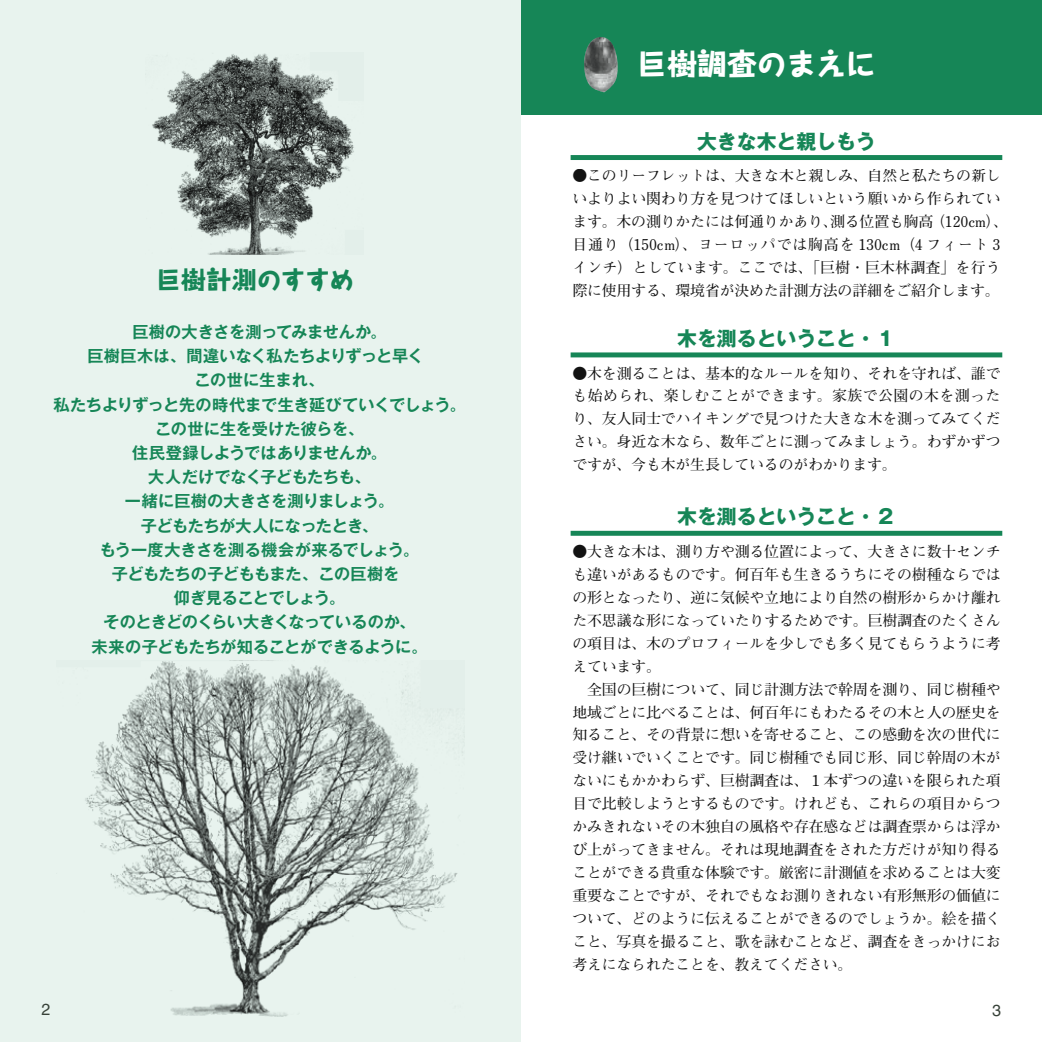
<style>
.page{position:relative;width:1042px;height:1042px;background:#fff}
.page>*{position:absolute;margin:0;border:0;box-sizing:border-box;transform-origin:0 0}
.t1{font:800 29.75px "Taka Hand Std";color:#fff}
.t2{font:800 24.85px "Taka Hand Std";letter-spacing:-.01em;color:#168657}
.t3{font:700 19.78px "Gothic MB101 Pro";color:#168657}
.t4{font:700 16.1px/24.2px "Gothic MB101 Pro De";letter-spacing:-.015em;color:#168657;text-align:center}
.t5{font:16.1px "Helvetica LT Std";color:#374138}
.t6{font:700 14.88px/22.9px "Futo Min A101 Pro";letter-spacing:-.01em;color:#121212}
</style>
<div class="page">
<div style="left:0;top:0;width:521px;height:1042px;background:#e8f3ee"></div>
<img style="left:85px;top:660px;width:379px;height:357px">
<div style="left:521px;top:0;width:521px;height:115px;background:#168657"></div>
<div style="left:570px;top:155px;width:432px;height:5px;background:#168657"></div>
<div style="left:570px;top:352px;width:432px;height:5px;background:#168657"></div>
<div style="left:570px;top:531px;width:432px;height:5px;background:#168657"></div>
<img style="left:584px;top:37px;width:34px;height:55px">
<img style="left:152px;top:53px;width:202px;height:201px">
<h2 class="t2" style="left:157px;top:263px;width:199px">巨樹計測のすすめ</h2>
<p class="t4" style="left:53px;top:318px;width:414px">巨樹の大きさを測ってみませんか。<br>巨樹巨木は、間違いなく私たちよりずっと早く<br>この世に生まれ、<br>私たちよりずっと先の時代まで生き延びていくでしょう。この世に生を受けた彼らを、<br>住民登録しようではありませんか。<br>大人だけでなく子どもたちも、<br>一緒に巨樹の大きさを測りましょう。<br>子どもたちが大人になったとき、<br>もう一度大きさを測る機会が来るでしょう。<br>子どもたちの子どももまた、この巨樹を<br>仰ぎ見ることでしょう。<br>そのときどのくらい大きくなっているのか、<br>未来の子どもたちが知ることができるように。</p>
<p class="t5" style="left:41px;top:999px;width:10px">2</p>
<h1 class="t1" style="left:638px;top:43px;width:240px">巨樹調査のまえに</h1>
<h3 class="t3" style="left:697px;top:125px;width:180px">大きな木と親しもう</h3>
<p class="t6" style="left:572px;top:162px;width:437px">●このリーフレットは、大きな木と親しみ、自然と私たちの新しいよりよい関わり方を見つけてほしいという願いから作られています。木の測りかたには何通りかあり、測る位置も胸高（120cm）、目通り（150cm）、ヨーロッパでは胸高を 130cm（4 フィート 3インチ）としています。ここでは、「巨樹・巨木林調査」を行う際に使用する、環境省が決めた計測方法の詳細をご紹介します。</p>
<h3 class="t3" style="left:677px;top:322px;width:220px">木を測るということ・１</h3>
<p class="t6" style="left:572px;top:360px;width:430px;text-align:justify">●木を測ることは、基本的なルールを知り、それを守れば、誰でも始められ、楽しむことができます。家族で公園の木を測ったり、友人同士でハイキングで見つけた大きな木を測ってみてください。身近な木なら、数年ごとに測ってみましょう。わずかずつですが、今も木が生長しているのがわかります。</p>
<h3 class="t3" style="left:677px;top:500px;width:220px">木を測るということ・２</h3>
<p class="t6" style="left:572px;top:538px;width:430px">●大きな木は、測り方や測る位置によって、大きさに数十センチも違いがあるものです。何百年も生きるうちにその樹種ならではの形となったり、逆に気候や立地により自然の樹形からかけ離れた不思議な形になっていたりするためです。巨樹調査のたくさんの項目は、木のプロフィールを少しでも多く見てもらうように考えています。<br>　全国の巨樹について、同じ計測方法で幹周を測り、同じ樹種や地域ごとに比べることは、何百年にもわたるその木と人の歴史を知ること、その背景に想いを寄せること、この感動を次の世代に受け継いでいくことです。同じ樹種でも同じ形、同じ幹周の木がないにもかかわらず、巨樹調査は、１本ずつの違いを限られた項目で比較しようとするものです。けれども、これらの項目からつかみきれないその木独自の風格や存在感などは調査票からは浮かび上がってきません。それは現地調査をされた方だけが知り得ることができる貴重な体験です。厳密に計測値を求めることは大変重要なことですが、それでもなお測りきれない有形無形の価値について、どのように伝えることができるのでしょうか。絵を描くこと、写真を撮ること、歌を詠むことなど、調査をきっかけにお考えになられたことを、教えてください。</p>
<p class="t5" style="left:992px;top:1001px;width:10px">3</p>
</div>
